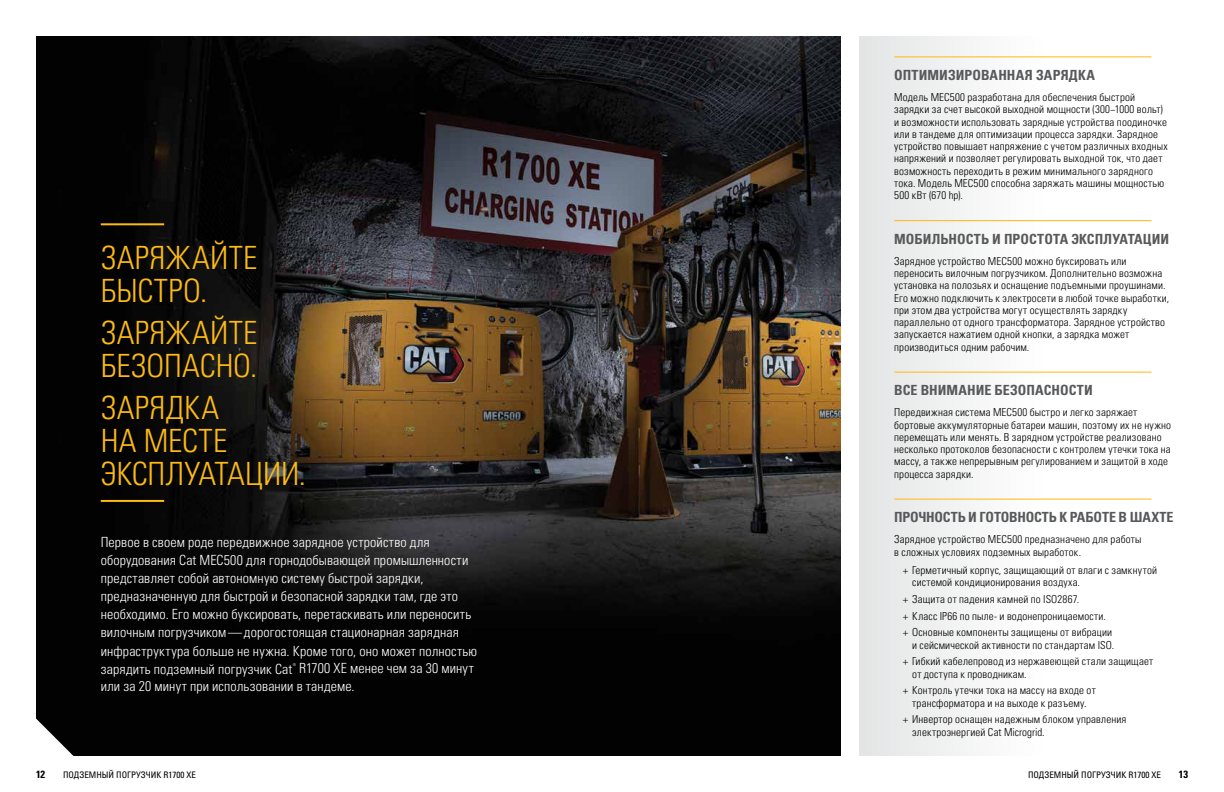
<style>
.page{position:relative;width:1224px;height:792px;background:#fff}
.page>*{position:absolute;margin:0;border:0;box-sizing:border-box;transform-origin:0 0}
.t1{font:32px/33px "Univers LTCYR 47 Light Cond";letter-spacing:.01em;color:#fdba12}
.t2{font:14px/18px "Univers LTCYR 47 Light Cond";letter-spacing:.01em;color:#fff}
.t3{font:14px "Univers LTCYR 67 Bold Cond";color:#58595b}
.t4{font:11px/12.3px "Univers LTCYR 47 Light Cond";letter-spacing:.015em;color:#000}
.t5{font:10.5px "Univers LTCYR 67 Bold Cond";color:#000}
.t6{font:condensed 9px "Univers LTCYR 57";color:#000}
</style>
<div class="page">
<div style="left:859px;top:36px;width:184px;height:720px;background:linear-gradient(to right,#e3e4e5,#fff)"></div>
<img style="left:36px;top:36px;width:804px;height:720px">
<hr style="left:894px;top:56px;width:258px;height:1px;background:#fdba12">
<hr style="left:894px;top:220px;width:258px;height:1px;background:#fdba12">
<hr style="left:894px;top:372px;width:258px;height:1px;background:#fdba12">
<hr style="left:894px;top:499px;width:258px;height:1px;background:#fdba12">
<hr style="left:101px;top:223px;width:63px;height:2px;background:#fdba12">
<hr style="left:101px;top:500px;width:63px;height:2px;background:#fdba12">
<svg style="left:36px;top:719px;width:52px;height:37px"></svg>
<h1 class="t1" style="left:101px;top:239px;width:158px">ЗАРЯЖАЙТЕ<br>БЫСТРО.</h1>
<h1 class="t1" style="left:101px;top:314px;width:158px">ЗАРЯЖАЙТЕ<br>БЕЗОПАСНО.</h1>
<h1 class="t1" style="left:101px;top:389px;width:206px">ЗАРЯДКА<br>НА МЕСТЕ<br>ЭКСПЛУАТАЦИИ.</h1>
<p class="t2" style="left:101px;top:533px;width:378px">Первое в своем роде передвижное зарядное устройство для оборудования Cat MEC500 для горнодобывающей промышленности представляет собой автономную систему быстрой зарядки, предназначенную для быстрой и безопасной зарядки там, где это необходимо. Его можно буксировать, перетаскивать или переносить вилочным погрузчиком—дорогостоящая стационарная зарядная инфраструктура больше не нужна. Кроме того, оно может полностью зарядить подземный погрузчик Cat<sup>®</sup> R1700 XE менее чем за 30 минут или за 20 минут при использовании в тандеме.</p>
<p class="t3" style="left:894px;top:66px;width:202px">ОПТИМИЗИРОВАННАЯ ЗАРЯДКА</p>
<p class="t4" style="left:894px;top:91px;width:275px">Модель MEC500 разработана для обеспечения быстрой зарядки за счет высокой выходной мощности (300−1000 вольт) и возможности использовать зарядные устройства поодиночке или в тандеме для оптимизации процесса зарядки. Зарядное устройство повышает напряжение с учетом различных входных напряжений и позволяет регулировать выходной ток, что дает возможность переходить в режим минимального зарядного тока. Модель MEC500 способна заряжать машины мощностью 500 кВт (670 hp).</p>
<p class="t3" style="left:894px;top:230px;width:277px">МОБИЛЬНОСТЬ И ПРОСТОТА ЭКСПЛУАТАЦИИ</p>
<p class="t4" style="left:894px;top:254px;width:277px">Зарядное устройство MEC500 можно буксировать или переносить вилочным погрузчиком. Дополнительно возможна установка на полозьях и оснащение подъемными проушинами.<br>Его можно подключить к электросети в любой точке выработки, при этом два устройства могут осуществлять зарядку параллельно от одного трансформатора. Зарядное устройство запускается нажатием одной кнопки, а зарядка может производиться одним рабочим.</p>
<p class="t3" style="left:894px;top:382px;width:200px">ВСЕ ВНИМАНИЕ БЕЗОПАСНОСТИ</p>
<p class="t4" style="left:894px;top:406px;width:278px">Передвижная система MEC500 быстро и легко заряжает бортовые аккумуляторные батареи машин, поэтому их не нужно перемещать или менять. В зарядном устройстве реализовано несколько протоколов безопасности с контролем утечки тока на массу, а также непрерывным регулированием и защитой в ходе процесса зарядки.</p>
<p class="t3" style="left:894px;top:509px;width:281px">ПРОЧНОСТЬ И ГОТОВНОСТЬ К РАБОТЕ В ШАХТЕ</p>
<p class="t4" style="left:894px;top:533px;width:249px">Зарядное устройство MEC500 предназначено для работы в сложных условиях подземных выработок.</p>
<p class="t4" style="left:912px;top:563px;width:246px;text-indent:-9px">+ Герметичный корпус, защищающий от влаги с замкнутой системой кондиционирования воздуха.</p>
<p class="t4" style="left:903px;top:590px;width:210px;line-height:16.8px">+ Защита от падения камней по ISO2867.<br>+ Класс IP66 по пыле- и водонепроницаемости. + Основные компоненты защищены от вибрации</p>
<p class="t4" style="left:903px;top:636px;width:252px;line-height:16.8px;text-indent:9px">и сейсмической активности по стандартам ISO.<br>+ Гибкий кабелепровод из нержавеющей стали защищает</p>
<p class="t4" style="left:903px;top:665px;width:194px;line-height:16.8px;text-indent:9px">от доступа к проводникам.<br>+ Контроль утечки тока на массу на входе от</p>
<p class="t4" style="left:903px;top:694px;width:225px;line-height:16.8px;text-indent:9px">трансформатора и на выходе к разъему.<br>+ Инвертор оснащен надежным блоком управления</p>
<p class="t4" style="left:912px;top:725px;width:134px">электроэнергией Cat Microgrid.</p>
<p class="t5" style="left:36px;top:768px;width:11px">12</p>
<p class="t6" style="left:63px;top:769px;width:134px">ПОДЗЕМНЫЙ ПОГРУЗЧИК R1700 XE</p>
<p class="t6" style="left:1028px;top:769px;width:134px">ПОДЗЕМНЫЙ ПОГРУЗЧИК R1700 XE</p>
<p class="t5" style="left:1179px;top:768px;width:11px">13</p>
</div>
